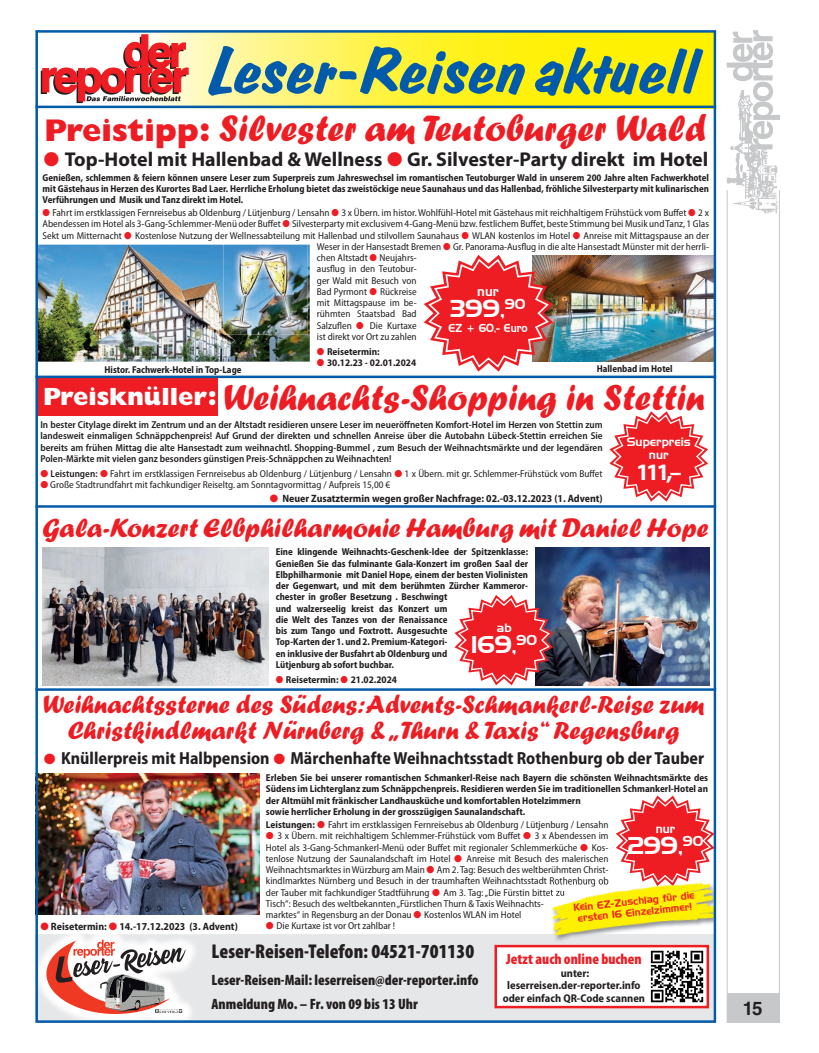
<style>
.page{position:relative;width:819px;height:1053px;background:#fff}
.page>*{position:absolute;margin:0;border:0;box-sizing:border-box;transform-origin:0 0}
.t1{font:66.25px "Colonia Brush";color:#015aaa}
.t2{font:38.25px "Forte MT Std";color:#ee1d23}
.t3{font:37.5px "Forte MT Std";color:#ee1d23}
.t4{font:27.5px "Forte MT Std";color:#ee1d23}
.t5{font:26px/26px "Forte MT Std";color:#ee1d23;text-align:center}
.t6{font:23.75px "Handel Gothic BT";color:#fff}
.t7{font:23.62px "Handel Gothic BT";color:#fff}
.t8{font:700 23.62px "Myriad Pro";color:#fff}
.t9{font:700 20px "Myriad Pro";color:#231f20}
.t10{font:900 condensed 20px "Myriad Pro";color:#231f20}
.t11{font:700 18.75px "Helvetica LT Std";color:#231f20}
.t12{font:700 semi-condensed 17.5px "Myriad Pro";color:#231f20}
.t13{font:900 condensed 15px/23.8px "Myriad Pro";color:#231f20}
.t14{font:900 condensed 15px "Myriad Pro";color:#ee1d23}
.t15{font:13px "Handel Gothic BT";color:#fff}
.t16{font:11.75px/13px "Handel Gothic BT";color:#fff;text-align:center}
.t17{font:700 semi-condensed 11.25px/12.5px "Myriad Pro";color:#231f20;text-align:center}
.t18{font:11.25px "Handel Gothic BT";color:#fff;scale:.9 1}
.t19{font:700 semi-condensed 10.62px "Myriad Pro";color:#231f20}
.t20{font:semi-condensed 10px/11.2px "Myriad Pro";color:#231f20}
.t21{font:700 semi-condensed 10px/11.2px "Myriad Pro";color:#231f20;scale:.95 1}
.t22{font:600 semi-condensed 10px/11.2px "Myriad Pro";color:#231f20;text-align:justify}
.t23{font:700 semi-condensed 10px/11.2px "Myriad Pro";color:#231f20}
.t24{font:10px/11.2px "Handel Gothic BT";color:#ee1d23;text-align:center}
.s1{font-family:"Gill Sans";font-weight:800;font-size:31.5px}
.s2{color:#ee1d23}
.s3{font-family:"Gill Sans";font-weight:800;font-size:25px;color:#fff}
.s4{font-weight:600}
.s5{font-weight:700}
</style>
<div class="page">
<div style="left:726px;top:993px;width:53px;height:29px;background:#c7c8ca"></div>
<hr style="left:778px;top:190px;width:1px;height:832px;background:#c7c8ca">
<hr style="left:726px;top:190px;width:1px;height:832px;background:#c7c8ca">
<img style="left:726px;top:149px;width:52px;height:65px">
<svg style="left:726px;top:30px;width:54px;height:119px"></svg>
<img style="left:35px;top:30px;width:681px;height:992px">
<img style="left:223px;top:244px;width:84px;height:90px">
<img style="left:226px;top:248px;width:80px;height:83px">
<p class="t1" style="left:206px;top:30px;width:492px">Leser-Reisen aktuell</p>
<p class="t2" style="left:44px;top:105px;width:664px"><span class="s1">Preistipp:</span> Silvester am Teutoburger Wald</p>
<p class="t9" style="left:43px;top:148px;width:666px"><span class="s2">●</span> Top-Hotel mit Hallenbad &amp; Wellness <span class="s2">●</span> Gr. Silvester-Party direkt im Hotel</p>
<p class="t21" style="left:43px;top:172px;width:703px;text-align:justify">Genießen, schlemmen &amp; feiern können unsere Leser zum Superpreis zum Jahreswechsel im romantischen Teutoburger Wald in unserem 200 Jahre alten Fachwerkhotel mit Gästehaus in Herzen des Kurortes Bad Laer. Herrliche Erholung bietet das zweistöckige neue Saunahaus und das Hallenbad, fröhliche Silvesterparty mit kulinarischen Verführungen und Musik und Tanz direkt im Hotel.</p>
<p class="t20" style="left:43px;top:207px;width:668px"><span class="s2">●</span> Fahrt im erstklassigen Fernreisebus ab Oldenburg / Lütjenburg / Lensahn <span class="s2">●</span> 3 x Übern. im histor. Wohlfühl-Hotel mit Gästehaus mit reichhaltigem Frühstück vom Buffet <span class="s2">●</span> 2 x</p>
<p class="t20" style="left:43px;top:219px;width:668px">Abendessen im Hotel als 3-Gang-Schlemmer-Menü oder Buffet <span class="s2">●</span> Silvesterparty mit exclusivem 4-Gang-Menü bzw. festlichem Buffet, beste Stimmung bei Musik und Tanz, 1 Glas</p>
<p class="t20" style="left:43px;top:230px;width:668px">Sekt um Mitternacht <span class="s2">●</span> Kostenlose Nutzung der Wellnessabteilung mit Hallenbad und stilvollem Saunahaus <span class="s2">●</span> WLAN kostenlos im Hotel <span class="s2">●</span> Anreise mit Mittagspause an der</p>
<p class="t20" style="left:317px;top:241px;width:393px">Weser in der Hansestadt Bremen <span class="s2">●</span> Gr. Panorama-Ausflug in die alte Hansestadt Münster mit der herrli-</p>
<p class="t20" style="left:317px;top:252px;width:101px">chen Altstadt <span class="s2">●</span> Neujahrs-</p>
<p class="t20" style="left:317px;top:264px;width:101px">ausflug in den Teutobur-</p>
<p class="t20" style="left:317px;top:275px;width:101px">ger Wald mit Besuch von</p>
<p class="t20" style="left:317px;top:286px;width:101px">Bad Pyrmont <span class="s2">●</span> Rückreise</p>
<p class="t20" style="left:317px;top:297px;width:101px">mit Mittagspause im be-</p>
<p class="t20" style="left:317px;top:309px;width:101px">rühmten Staatsbad Bad</p>
<p class="t20" style="left:317px;top:320px;width:101px">Salzuflen <span class="s2">●</span> Die Kurtaxe</p>
<p class="t20" style="left:317px;top:331px;width:101px">ist direkt vor Ort zu zahlen</p>
<p class="t23" style="left:317px;top:346px;width:64px"><span class="s2">●</span> Reisetermin:</p>
<p class="t23" style="left:317px;top:357px;width:101px"><span class="s2">●</span> 30.12.23 - 02.01.2024</p>
<p class="t21" style="left:104px;top:364px;width:146px">Histor. Fachwerk-Hotel in Top-Lage</p>
<p class="t21" style="left:596px;top:363px;width:82px">Hallenbad im Hotel</p>
<p class="t15" style="left:477px;top:283px;width:23px">nur</p>
<p class="t6" style="left:450px;top:294px;width:77px">399,<sup>90</sup></p>
<p class="t18" style="left:448px;top:321px;width:90px">EZ + 60,- Euro</p>
<p class="t3" style="left:43px;top:375px;width:664px"><span class="s3">Preisknüller:</span> Weihnachts-Shopping in Stettin</p>
<p class="t22" style="left:40px;top:419px;width:564px">In bester Citylage direkt im Zentrum und an der Altstadt residieren unsere Leser im neueröffneten Komfort-Hotel im Herzen von Stettin zum landesweit einmaligen Schnäppchenpreis! Auf Grund der direkten und schnellen Anreise über die Autobahn Lübeck-Stettin erreichen Sie bereits am frühen Mittag die alte Hansestadt zum weihnachtl. Shopping-Bummel , zum Besuch der Weihnachtsmärkte und der legendären Polen-Märkte mit vielen ganz besonders günstigen Preis-Schnäppchen zu Weihnachten!</p>
<p class="t20" style="left:40px;top:468px;width:563px"><span class="s2">●</span> <span class="s4">Leistungen:</span> <span class="s2">●</span> Fahrt im erstklassigen Fernreisebus ab Oldenburg / Lütjenburg / Lensahn <span class="s2">●</span> 1 x Übern. mit gr. Schlemmer-Frühstück vom Buffet</p>
<p class="t20" style="left:40px;top:479px;width:351px"><span class="s2">●</span> Große Stadtrundfahrt mit fachkundiger Reiseltg. am Sonntagvormittag / Aufpreis 15,00 €</p>
<p class="t19" style="left:270px;top:492px;width:334px"><span class="s2">●</span> Neuer Zusatztermin wegen großer Nachfrage: 02.-03.12.2023 (1. Advent)</p>
<p class="t16" style="left:626px;top:435px;width:66px">Superpreis nur</p>
<p class="t8" style="left:636px;top:459px;width:47px">111,–</p>
<p class="t4" style="left:43px;top:511px;width:668px">Gala-Konzert Elbphilharmonie Hamburg mit Daniel Hope</p>
<p class="t21" style="left:276px;top:546px;width:267px">Eine klingende Weihnachts-Geschenk-Idee der Spitzenklasse:<br>Genießen Sie das fulminante Gala-Konzert im großen Saal der Elbphilharmonie mit Daniel Hope, einem der besten Violinisten der Gegenwart, und mit dem berühmten Zürcher Kammeror&shy;chester in großer Besetzung . Beschwingt<br>und walzerseelig kreist das Konzert um<br>die Welt des Tanzes von der Renaissance<br>bis zum Tango und Foxtrott. Ausgesuchte<br>Top-Karten der 1. und 2. Premium-Kategori-<br>en inklusive der Busfahrt ab Oldenburg und<br>Lütjenburg ab sofort buchbar.</p>
<p class="t23" style="left:276px;top:673px;width:123px"><span class="s2">●</span> Reisetermin: <span class="s2">●</span> 21.02.2024</p>
<p class="t16" style="left:497px;top:621px;width:16px">ab</p>
<p class="t7" style="left:471px;top:630px;width:67px">169,<sup>90</sup></p>
<p class="t5" style="left:43px;top:690px;width:663px">Weihnachtssterne des Südens: Advents-Schmankerl-Reise zum<br>Christkindlmarkt Nürnberg &amp; „Thurn &amp; Taxis“ Regensburg</p>
<p class="t12" style="left:44px;top:748px;width:662px"><span class="s2">●</span> Knüllerpreis mit Halbpension <span class="s2">●</span> Märchenhafte Weihnachtsstadt Rothenburg ob der Tauber</p>
<p class="t23" style="left:266px;top:772px;width:444px">Erleben Sie bei unserer romantischen Schmankerl-Reise nach Bayern die schönsten Weihnachtsmärkte des Südens im Lichterglanz zum Schnäppchenpreis. Residieren werden Sie im traditionellen Schmankerl-Hotel an der Altmühl mit fränkischer Landhausküche und komfortablen Hotelzimmern<br>sowie herrlicher Erholung in der grosszügigen Saunalandschaft.</p>
<p class="t20" style="left:266px;top:819px;width:344px"><span class="s5">Leistungen:</span> <span class="s2">●</span> Fahrt im erstklassigen Fernreisebus ab Oldenburg / Lütjenburg / Lensahn</p>
<p class="t20" style="left:266px;top:830px;width:344px"><span class="s2">●</span> 3 x Übern. mit reichhaltigem Schlemmer-Frühstück vom Buffet <span class="s2">●</span> 3 x Abendessen im Hotel als 3-Gang-Schmankerl-Menü oder Buffet mit regionaler Schlemmerküche <span class="s2">●</span> Kos&shy;tenlose Nutzung der Saunalandschaft im Hotel <span class="s2">●</span> Anreise mit Besuch des malerischen Weihnachtsmarktes in Würzburg am Main <span class="s2">●</span> Am 2. Tag: Besuch des weltberühmten Christ&shy;kindlmarktes Nürnberg und Besuch in der traumhaften Weihnachtsstadt Rothenburg ob der Tauber mit fachkundiger Stadtführung <span class="s2">●</span> Am 3. Tag: „Die Fürstin bittet zu<br>Tisch“: Besuch des weltbekannten „Fürstlichen Thurn &amp; Taxis Weihnachts-<br>marktes“ in Regensburg an der Donau <span class="s2">●</span> Kostenlos WLAN im Hotel</p>
<p class="t16" style="left:655px;top:821px;width:21px">nur</p>
<p class="t7" style="left:627px;top:831px;width:77px">299,<sup>90</sup></p>
<p class="t24" style="left:572px;top:901px;width:123px;rotate:-6deg">Kein EZ-Zuschlag für die ersten 16 Einzelzimmer!</p>
<p class="t19" style="left:40px;top:920px;width:199px"><span class="s2">●</span> Reisetermin: <span class="s2">●</span> 14.-17.12.2023 (3. Advent)</p>
<p class="t20" style="left:266px;top:920px;width:131px"><span class="s2">●</span> Die Kurtaxe ist vor Ort zahlbar !</p>
<p class="t10" style="left:211px;top:940px;width:264px">Leser-Reisen-Telefon: 04521-701130</p>
<p class="t13" style="left:211px;top:968px;width:268px">Leser-Reisen-Mail: leserreisen@der-reporter.info<br>Anmeldung Mo. – Fr. von 09 bis 13 Uhr</p>
<p class="t14" style="left:506px;top:950px;width:137px">Jetzt auch online buchen</p>
<p class="t17" style="left:502px;top:966px;width:144px">unter: leserreisen.der-reporter.info oder einfach QR-Code scannen</p>
<p class="t11" style="left:742px;top:996px;width:21px">15</p>
</div>
